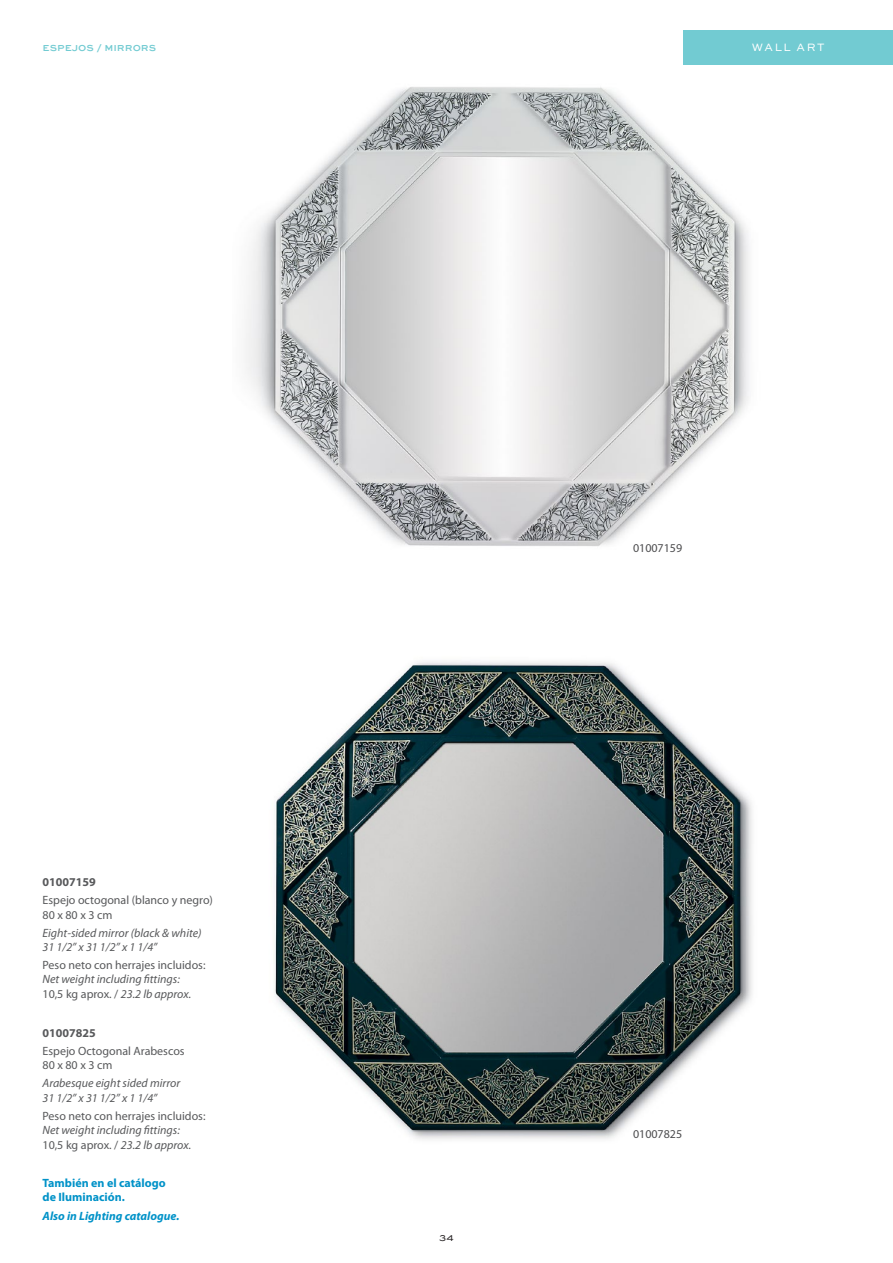
<style>
.page{position:relative;width:893px;height:1263px;background:#fff}
.page>*{position:absolute;margin:0;border:0;box-sizing:border-box;transform-origin:0 0}
.t1{font:italic 12px/14.4px "Myriad Pro";color:#58595b}
.t2{font:12px/14.4px "Myriad Pro";color:#58595b}
.t3{font:700 12px/13.5px "Myriad Pro";color:#0092c8}
.t4{font:italic 700 12px "Myriad Pro";color:#0092c8}
.t5{font:700 12px "Myriad Pro";color:#58595b}
.t6{font:12px "Myriad Pro";color:#4d4d4f}
.t7{font:11.25px "Sweet Sans SC";letter-spacing:.15em;color:#fff}
.t8{font:10.5px "Sweet Sans Medium SC";color:#72cbd2}
.t9{font:10.5px "Sweet Sans SC";color:#231f20}
.s1{font-style:normal}
</style>
<div class="page">
<img style="left:274px;top:661px;width:478px;height:479px">
<img style="left:245px;top:30px;width:544px;height:516px">
<div style="left:684px;top:30px;width:209px;height:34px;background:#72cbd2"></div>
<p class="t8" style="left:43px;top:41px;width:115px">espejos / mirrors</p>
<p class="t5" style="left:43px;top:874px;width:55px">01007159</p>
<p class="t2" style="left:43px;top:893px;width:172px">Espejo octogonal (blanco y negro)<br>80 x 80 x 3 cm</p>
<p class="t1" style="left:43px;top:925px;width:161px">Eight-sided mirror (black &amp; white)<br>31 1/2” x 31 1/2” x 1 1/4”</p>
<p class="t2" style="left:43px;top:957px;width:164px">Peso neto con herrajes incluidos:</p>
<p class="t1" style="left:43px;top:972px;width:150px">Net weight including fittings:<br><span class="s1">10,5 kg aprox. /</span> 23.2 lb approx.</p>
<p class="t5" style="left:43px;top:1025px;width:55px">01007825</p>
<p class="t2" style="left:43px;top:1044px;width:144px">Espejo Octogonal Arabescos<br>80 x 80 x 3 cm</p>
<p class="t1" style="left:43px;top:1076px;width:139px">Arabesque eight sided mirror<br>31 1/2” x 31 1/2” x 1 1/4”</p>
<p class="t2" style="left:43px;top:1108px;width:164px">Peso neto con herrajes incluidos:</p>
<p class="t1" style="left:43px;top:1123px;width:150px">Net weight including fittings:<br><span class="s1">10,5 kg aprox. /</span> 23.2 lb approx.</p>
<p class="t3" style="left:43px;top:1176px;width:125px">También en el catálogo de Iluminación.</p>
<p class="t4" style="left:43px;top:1210px;width:139px">Also in Lighting catalogue.</p>
<p class="t7" style="left:752px;top:40px;width:74px">WALL ART</p>
<p class="t6" style="left:633px;top:540px;width:51px">01007159</p>
<p class="t9" style="left:439px;top:1232px;width:16px">34</p>
<p class="t6" style="left:633px;top:1126px;width:51px">01007825</p>
</div>
